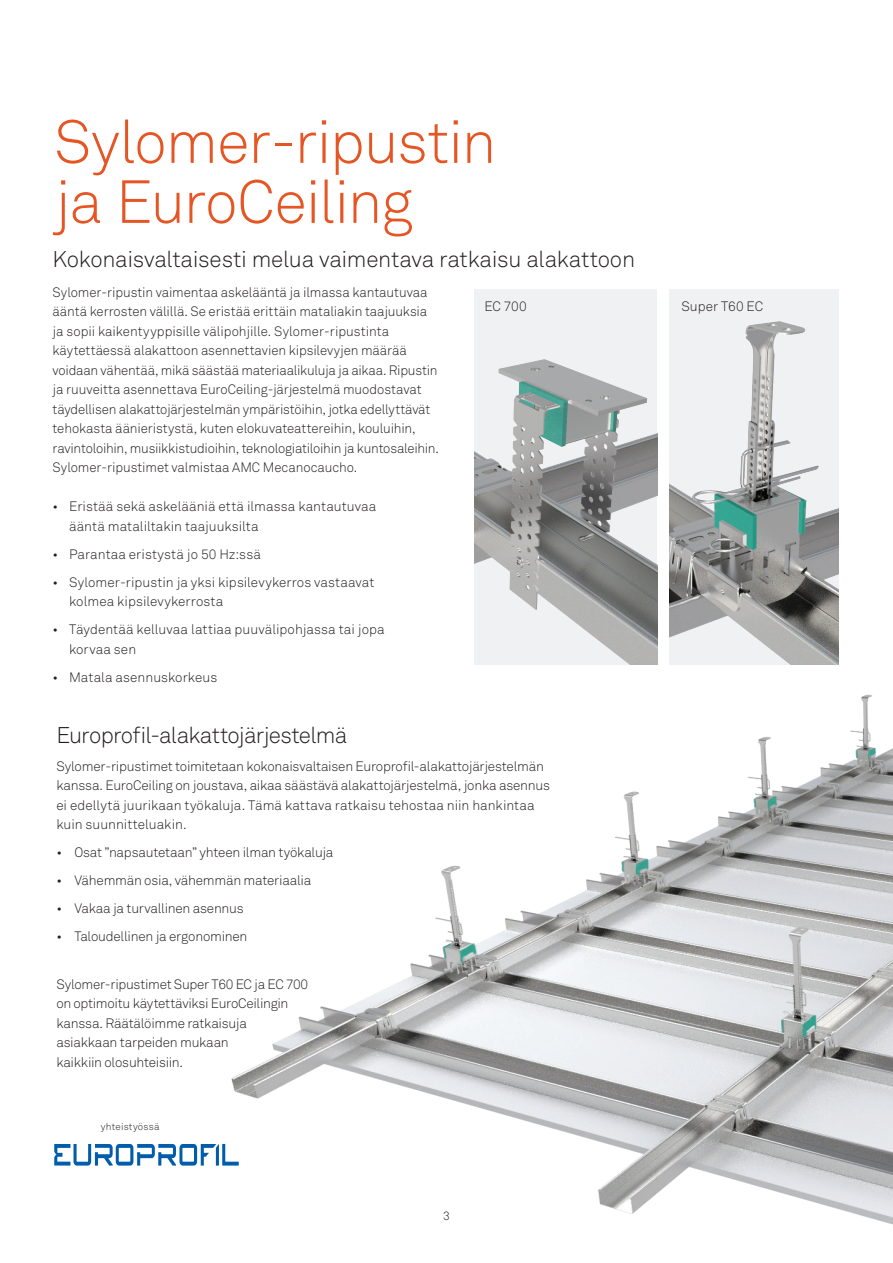
<style>
.page{position:relative;width:893px;height:1263px;background:#fff}
.page>*{position:absolute;margin:0;border:0;box-sizing:border-box;transform-origin:0 0}
.t1{font:60px/60px "Akkurat Light Pro";letter-spacing:-.025em;color:#e65524}
.t2{font:22.5px "Akkurat Light Pro";letter-spacing:-.02em;color:#231f20}
.t3{font:13.5px/19.5px "Akkurat Light Pro";letter-spacing:-.01em;color:#231f20}
.t4{font:12px "Akkurat Light Pro";color:#231f20}
.t5{font:9.9px "Akkurat Light Pro";letter-spacing:.025em;color:#231f20}
</style>
<div class="page">
<img style="left:172px;top:694px;width:721px;height:531px">
<img style="left:474px;top:289px;width:183px;height:376px">
<div style="left:670px;top:289px;width:169px;height:376px;background:#f0f1f2"></div>
<img style="left:670px;top:321px;width:169px;height:344px">
<svg style="left:54px;top:1144px;width:185px;height:21px"></svg>
<h1 class="t1" style="left:54px;top:113px;width:444px">Sylomer-ripustin ja EuroCeiling</h1>
<h2 class="t2" style="left:53px;top:246px;width:584px">Kokonaisvaltaisesti melua vaimentava ratkaisu alakattoon</h2>
<p class="t3" style="left:53px;top:282px;width:388px">Sylomer-ripustin vaimentaa askelääntä ja ilmassa kantautuvaa ääntä kerrosten välillä. Se eristää erittäin mataliakin taajuuksia ja sopii kaikentyyppisille välipohjille. Sylomer-ripustinta käytettäessä alakattoon asennettavien kipsilevyjen määrää voidaan vähentää, mikä säästää materiaalikuluja ja aikaa. Ripustin ja ruuveitta asennettava EuroCeiling-järjestelmä muodostavat täydellisen alakattojärjestelmän ympäristöihin, jotka edellyttävät tehokasta äänieristystä, kuten elokuvateattereihin, kouluihin, ravintoloihin, musiikkistudioihin, teknologiatiloihin ja kuntosaleihin.<br>Sylomer-ripustimet valmistaa AMC Mecanocaucho.</p>
<p class="t3" style="left:69px;top:497px;width:309px;text-indent:-16px">• Eristää sekä askelääniä että ilmassa kantautuvaa ääntä mataliltakin taajuuksilta</p>
<p class="t3" style="left:53px;top:544px;width:210px">• Parantaa eristystä jo 50 Hz:ssä</p>
<p class="t3" style="left:69px;top:572px;width:307px;text-indent:-16px">• Sylomer-ripustin ja yksi kipsilevykerros vastaavat kolmea kipsilevykerrosta</p>
<p class="t3" style="left:69px;top:620px;width:317px;text-indent:-16px">• Täydentää kelluvaa lattiaa puuvälipohjassa tai jopa korvaa sen</p>
<p class="t3" style="left:53px;top:667px;width:166px">• Matala asennuskorkeus</p>
<p class="t3" style="left:484px;top:296px;width:44px">EC 700</p>
<p class="t3" style="left:681px;top:296px;width:83px">Super T60 EC</p>
<h2 class="t2" style="left:56px;top:721px;width:293px">Europrofil-alakattojärjestelmä</h2>
<p class="t3" style="left:56px;top:756px;width:495px">Sylomer-ripustimet toimitetaan kokonaisvaltaisen Europrofil-alakattojärjestelmän kanssa. EuroCeiling on joustava, aikaa säästävä alakattojärjestelmä, jonka asennus ei edellytä juurikaan työkaluja. Tämä kattava ratkaisu tehostaa niin hankintaa kuin suunnitteluakin.</p>
<p class="t3" style="left:56px;top:843px;width:279px">• Osat ”napsautetaan” yhteen ilman työkaluja</p>
<p class="t3" style="left:56px;top:871px;width:256px">• Vähemmän osia, vähemmän materiaalia</p>
<p class="t3" style="left:56px;top:899px;width:189px">• Vakaa ja turvallinen asennus</p>
<p class="t3" style="left:56px;top:927px;width:193px">• Taloudellinen ja ergonominen</p>
<p class="t3" style="left:56px;top:974px;width:253px">Sylomer-ripustimet Super T60 EC ja EC 700 on optimoitu käytettäviksi EuroCeilingin kanssa. Räätälöimme ratkaisuja asiakkaan tarpeiden mukaan<br>kaikkiin olosuhteisiin.</p>
<p class="t5" style="left:101px;top:1121px;width:60px">yhteistyössä</p>
<p class="t4" style="left:443px;top:1209px;width:8px">3</p>
</div>
